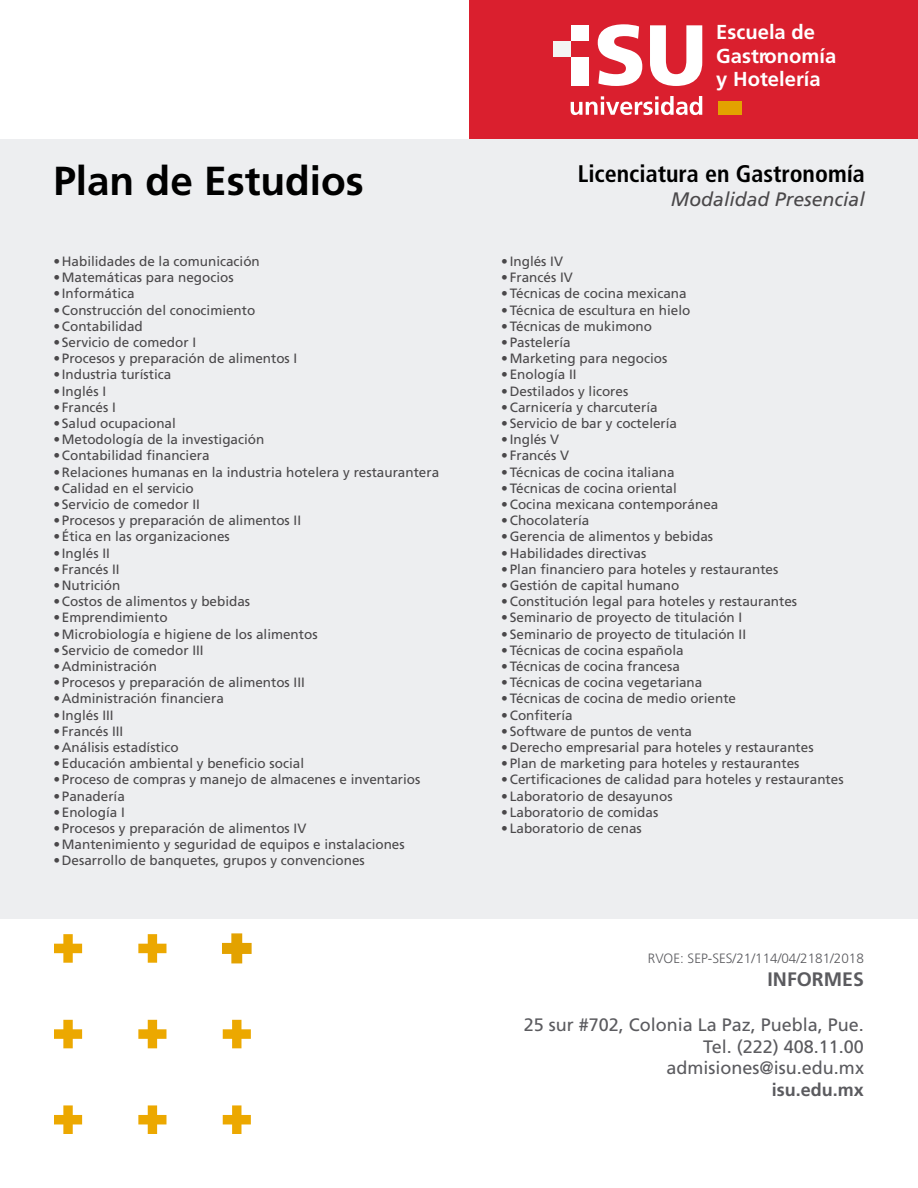
<style>
.page{position:relative;width:918px;height:1188px;background:#fff}
.page>*{position:absolute;margin:0;border:0;box-sizing:border-box;transform-origin:0 0}
.t1{font:700 40.5px "Frutiger LT Std";color:#000}
.t2{font:700 condensed 24px "Frutiger LT Std";color:#000}
.t3{font:700 20.25px/23.2px "Frutiger LT Std";color:#fff}
.t4{font:italic 19.5px "Frutiger LT Std";color:#4a484a}
.t5{font:700 19.5px "Frutiger LT Std";color:#5b5b5f}
.t6{font:18px/21.6px "Frutiger LT Std";color:#5b5b5f;text-align:right}
.t7{font:700 18px "Frutiger LT Std";color:#5b5b5f}
.t8{font:13.5px "Frutiger LT Std";color:#4a484a}
.t9{font:300 13.5px "Frutiger LT Std";color:#5b5b5f}
</style>
<div class="page">
<div style="left:469px;top:0;width:449px;height:139px;background:#da1f2e"></div>
<div style="left:0;top:139px;width:918px;height:779px;background:#edeef0"></div>
<svg style="left:54px;top:1105px;width:28px;height:29px"></svg>
<svg style="left:54px;top:1020px;width:28px;height:28px"></svg>
<svg style="left:54px;top:934px;width:28px;height:29px"></svg>
<svg style="left:138px;top:1105px;width:28px;height:29px"></svg>
<svg style="left:138px;top:1020px;width:28px;height:28px"></svg>
<svg style="left:138px;top:934px;width:28px;height:29px"></svg>
<svg style="left:223px;top:1105px;width:28px;height:29px"></svg>
<svg style="left:223px;top:1020px;width:28px;height:28px"></svg>
<svg style="left:222px;top:933px;width:30px;height:31px"></svg>
<svg style="left:598px;top:24px;width:44px;height:62px"></svg>
<svg style="left:650px;top:25px;width:52px;height:61px"></svg>
<div style="left:553px;top:41px;width:18px;height:16px;background:#f3f4f3"></div>
<div style="left:571px;top:25px;width:18px;height:16px;background:#fff"></div>
<div style="left:571px;top:57px;width:18px;height:29px;background:#fff"></div>
<svg style="left:571px;top:96px;width:131px;height:19px"></svg>
<div style="left:718px;top:102px;width:24px;height:13px;background:#e3a200"></div>
<h1 class="t1" style="left:53px;top:157px;width:312px">Plan de Estudios</h1>
<p class="t8" style="left:53px;top:253px;width:208px">•Habilidades de la comunicación</p>
<p class="t8" style="left:53px;top:270px;width:182px">•Matemáticas para negocios</p>
<p class="t8" style="left:53px;top:286px;width:83px">• Informática</p>
<p class="t8" style="left:53px;top:302px;width:204px">•Construcción del conocimiento</p>
<p class="t8" style="left:53px;top:318px;width:91px">•Contabilidad</p>
<p class="t8" style="left:53px;top:334px;width:144px">• Servicio de comedor I</p>
<p class="t8" style="left:53px;top:351px;width:246px">•Procesos y preparación de alimentos I</p>
<p class="t8" style="left:53px;top:367px;width:120px">• Industria turística</p>
<p class="t8" style="left:53px;top:383px;width:54px">• Inglés I</p>
<p class="t8" style="left:53px;top:399px;width:64px">• Francés I</p>
<p class="t8" style="left:53px;top:415px;width:124px">• Salud ocupacional</p>
<p class="t8" style="left:53px;top:432px;width:213px">•Metodología de la investigación</p>
<p class="t8" style="left:53px;top:448px;width:158px">•Contabilidad financiera</p>
<p class="t8" style="left:53px;top:464px;width:387px">•Relaciones humanas en la industria hotelera y restaurantera</p>
<p class="t8" style="left:53px;top:480px;width:142px">•Calidad en el servicio</p>
<p class="t8" style="left:53px;top:496px;width:148px">• Servicio de comedor II</p>
<p class="t8" style="left:53px;top:513px;width:249px">•Procesos y preparación de alimentos II</p>
<p class="t8" style="left:53px;top:529px;width:178px">•Ética en las organizaciones</p>
<p class="t8" style="left:53px;top:545px;width:58px">• Inglés II</p>
<p class="t8" style="left:53px;top:561px;width:68px">• Francés II</p>
<p class="t8" style="left:53px;top:577px;width:69px">•Nutrición</p>
<p class="t8" style="left:53px;top:594px;width:198px">•Costos de alimentos y bebidas</p>
<p class="t8" style="left:53px;top:610px;width:116px">•Emprendimiento</p>
<p class="t8" style="left:53px;top:626px;width:266px">•Microbiología e higiene de los alimentos</p>
<p class="t8" style="left:53px;top:642px;width:152px">• Servicio de comedor III</p>
<p class="t8" style="left:53px;top:658px;width:105px">•Administración</p>
<p class="t8" style="left:53px;top:675px;width:253px">•Procesos y preparación de alimentos III</p>
<p class="t8" style="left:53px;top:691px;width:172px">•Administración financiera</p>
<p class="t8" style="left:53px;top:707px;width:62px">• Inglés III</p>
<p class="t8" style="left:53px;top:723px;width:72px">• Francés III</p>
<p class="t8" style="left:53px;top:739px;width:127px">•Análisis estadístico</p>
<p class="t8" style="left:53px;top:756px;width:252px">•Educación ambiental y beneficio social</p>
<p class="t8" style="left:53px;top:772px;width:369px">•Proceso de compras y manejo de almacenes e inventarios</p>
<p class="t8" style="left:53px;top:788px;width:73px">•Panadería</p>
<p class="t8" style="left:53px;top:804px;width:73px">•Enología I</p>
<p class="t8" style="left:53px;top:820px;width:255px">•Procesos y preparación de alimentos IV</p>
<p class="t8" style="left:53px;top:837px;width:353px">•Mantenimiento y seguridad de equipos e instalaciones</p>
<p class="t8" style="left:53px;top:853px;width:313px">•Desarrollo de banquetes, grupos y convenciones</p>
<h3 class="t3" style="left:716px;top:21px;width:121px">Escuela de<br>Gastronomía y Hotelería</h3>
<h2 class="t2" style="left:578px;top:160px;width:289px">Licenciatura en Gastronomía</h2>
<h3 class="t4" style="left:671px;top:187px;width:195px">Modalidad Presencial</h3>
<p class="t8" style="left:501px;top:253px;width:63px">• Inglés IV</p>
<p class="t8" style="left:501px;top:270px;width:73px">• Francés IV</p>
<p class="t8" style="left:501px;top:286px;width:187px">•Técnicas de cocina mexicana</p>
<p class="t8" style="left:501px;top:302px;width:191px">•Técnica de escultura en hielo</p>
<p class="t8" style="left:501px;top:318px;width:152px">•Técnicas de mukimono</p>
<p class="t8" style="left:501px;top:334px;width:71px">•Pastelería</p>
<p class="t8" style="left:501px;top:351px;width:168px">•Marketing para negocios</p>
<p class="t8" style="left:501px;top:367px;width:77px">•Enología II</p>
<p class="t8" style="left:501px;top:383px;width:129px">•Destilados y licores</p>
<p class="t8" style="left:501px;top:399px;width:158px">•Carnicería y charcutería</p>
<p class="t8" style="left:501px;top:415px;width:177px">• Servicio de bar y coctelería</p>
<p class="t8" style="left:501px;top:432px;width:60px">• Inglés V</p>
<p class="t8" style="left:501px;top:448px;width:69px">• Francés V</p>
<p class="t8" style="left:501px;top:464px;width:175px">•Técnicas de cocina italiana</p>
<p class="t8" style="left:501px;top:480px;width:177px">•Técnicas de cocina oriental</p>
<p class="t8" style="left:501px;top:496px;width:219px">•Cocina mexicana contemporánea</p>
<p class="t8" style="left:501px;top:513px;width:90px">•Chocolatería</p>
<p class="t8" style="left:501px;top:529px;width:213px">•Gerencia de alimentos y bebidas</p>
<p class="t8" style="left:501px;top:545px;width:147px">•Habilidades directivas</p>
<p class="t8" style="left:501px;top:561px;width:279px">•Plan financiero para hoteles y restaurantes</p>
<p class="t8" style="left:501px;top:577px;width:180px">•Gestión de capital humano</p>
<p class="t8" style="left:501px;top:594px;width:297px">•Constitución legal para hoteles y restaurantes</p>
<p class="t8" style="left:501px;top:610px;width:243px">• Seminario de proyecto de titulación I</p>
<p class="t8" style="left:501px;top:626px;width:246px">• Seminario de proyecto de titulación II</p>
<p class="t8" style="left:501px;top:642px;width:184px">•Técnicas de cocina española</p>
<p class="t8" style="left:501px;top:658px;width:180px">•Técnicas de cocina francesa</p>
<p class="t8" style="left:501px;top:675px;width:203px">•Técnicas de cocina vegetariana</p>
<p class="t8" style="left:501px;top:691px;width:236px">•Técnicas de cocina de medio oriente</p>
<p class="t8" style="left:501px;top:707px;width:73px">•Confitería</p>
<p class="t8" style="left:501px;top:723px;width:192px">• Software de puntos de venta</p>
<p class="t8" style="left:501px;top:739px;width:314px">•Derecho empresarial para hoteles y restaurantes</p>
<p class="t8" style="left:501px;top:756px;width:300px">•Plan de marketing para hoteles y restaurantes</p>
<p class="t8" style="left:501px;top:772px;width:344px">•Certificaciones de calidad para hoteles y restaurantes</p>
<p class="t8" style="left:501px;top:788px;width:173px">• Laboratorio de desayunos</p>
<p class="t8" style="left:501px;top:804px;width:159px">• Laboratorio de comidas</p>
<p class="t8" style="left:501px;top:820px;width:142px">• Laboratorio de cenas</p>
<p class="t9" style="left:648px;top:950px;width:218px">RVOE: SEP-SES/21/114/04/2181/2018</p>
<h3 class="t5" style="left:768px;top:968px;width:98px">INFORMES</h3>
<h3 class="t6" style="left:524px;top:1014px;width:342px">25 sur #702, Colonia La Paz, Puebla, Pue.<br>Tel. (222) 408.11.00 admisiones@isu.edu.mx</h3>
<h3 class="t7" style="left:772px;top:1079px;width:94px">isu.edu.mx</h3>
</div>
